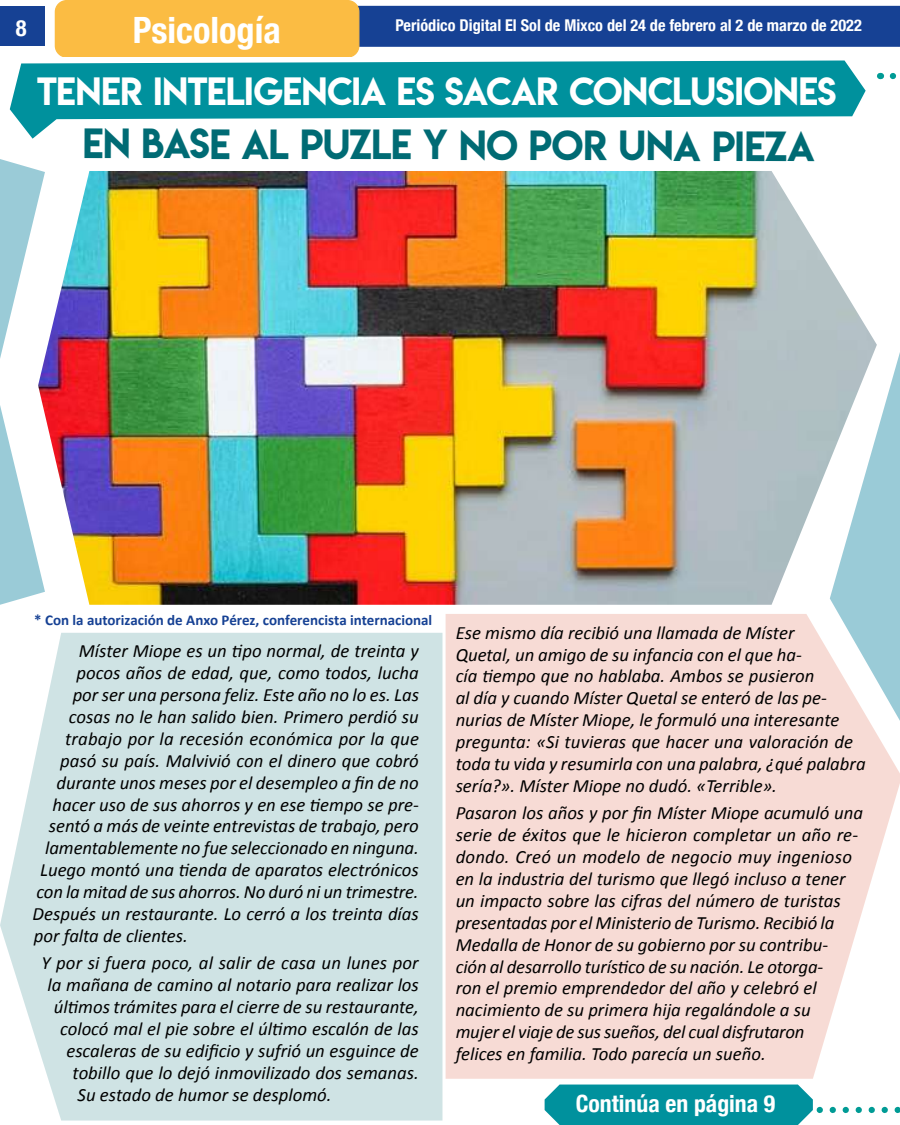
<style>
.page{position:relative;width:900px;height:1125px;background:#fff}
.page>*{position:absolute;margin:0;border:0;box-sizing:border-box;transform-origin:0 0}
.t1{font:37.5px "Lemon Milk";letter-spacing:-.015em;color:#006b74}
.t2{font:700 condensed 36.25px "Helvetica Neue";color:#fff}
.t3{font:35px "Lemon Milk";letter-spacing:-.01em;color:#fff}
.t4{font:700 condensed 23.75px "Helvetica Neue";color:#fff}
.t5{font:700 condensed 22.5px "Helvetica Neue";color:#fff}
.t6{font:italic 18.75px/21.9px "Calibri";color:#000}
.t7{font:700 condensed 16.25px "Helvetica Neue";color:#fff}
.t8{font:700 15px "Calibri";color:#164194}
</style>
<div class="page">
<svg style="left:446px;top:614px;width:454px;height:465px;background:#f7ddd7"></svg>
<div style="left:0;top:633px;width:442px;height:488px;background:#cfe3e4"></div>
<svg style="left:10px;top:60px;width:856px;height:79px;fill:#00919d"></svg>
<div style="left:65px;top:6px;width:834px;height:40px;background:#164194"></div>
<div style="left:64px;top:6px;width:836px;height:41px;border:1px solid #164194"></div>
<div style="left:0;top:6px;width:45px;height:40px;background:#164194"></div>
<div style="left:55px;top:0;width:304px;height:56px;background:#fbbc43"></div>
<svg style="left:545px;top:1085px;width:355px;height:40px"></svg>
<svg style="left:893px;top:73px;width:4px;height:6px"></svg>
<img style="left:38px;top:171px;width:839px;height:434px">
<img style="left:0;top:405px;width:438px;height:279px">
<svg style="left:830px;top:352px;width:70px;height:369px"></svg>
<svg style="left:0;top:159px;width:45px;height:200px"></svg>
<p class="t5" style="left:16px;top:15px;width:12px">8</p>
<h2 class="t2" style="left:133px;top:9px;width:150px">Psicología</h2>
<p class="t7" style="left:395px;top:15px;width:468px">Periódico Digital El Sol de Mixco del 24 de febrero al 2 de marzo de 2022</p>
<h3 class="t3" style="left:37px;top:66px;width:801px">TENER INTELIGENCIA ES SACAR CONCLUSIONES</h3>
<h1 class="t1" style="left:83px;top:118px;width:734px">EN BASE AL PUZLE Y NO POR UNA PIEZA</h1>
<p class="t8" style="left:34px;top:611px;width:400px">* Con la autorización de Anxo Pérez, conferencista internacional</p>
<p class="t6" style="left:79px;top:640px;width:341px">Míster Miope es un tipo normal, de treinta y</p>
<p class="t6" style="left:76px;top:661px;width:344px">pocos años de edad, que, como todos, lucha</p>
<p class="t6" style="left:73px;top:683px;width:348px">por ser una persona feliz. Este año no lo es. Las</p>
<p class="t6" style="left:69px;top:705px;width:351px">cosas no le han salido bien. Primero perdió su</p>
<p class="t6" style="left:65px;top:727px;width:355px">trabajo por la recesión económica por la que</p>
<p class="t6" style="left:60px;top:749px;width:360px">pasó su país. Malvivió con el dinero que cobró</p>
<p class="t6" style="left:56px;top:771px;width:364px">durante unos meses por el desempleo a fin de no</p>
<p class="t6" style="left:53px;top:793px;width:368px">hacer uso de sus ahorros y en ese tiempo se pre-</p>
<p class="t6" style="left:49px;top:815px;width:371px">sentó a más de veinte entrevistas de trabajo, pero</p>
<p class="t6" style="left:45px;top:836px;width:375px">lamentablemente no fue seleccionado en ninguna.</p>
<p class="t6" style="left:40px;top:858px;width:380px">Luego montó una tienda de aparatos electrónicos</p>
<p class="t6" style="left:36px;top:880px;width:384px">con la mitad de sus ahorros. No duró ni un trimestre.</p>
<p class="t6" style="left:33px;top:902px;width:388px">Después un restaurante. Lo cerró a los treinta días</p>
<p class="t6" style="left:34px;top:924px;width:155px">por falta de clientes.</p>
<p class="t6" style="left:41px;top:951px;width:379px">Y por si fuera poco, al salir de casa un lunes por</p>
<p class="t6" style="left:48px;top:973px;width:373px">la mañana de camino al notario para realizar los</p>
<p class="t6" style="left:54px;top:995px;width:367px">últimos trámites para el cierre de su restaurante,</p>
<p class="t6" style="left:60px;top:1017px;width:360px">colocó mal el pie sobre el último escalón de las</p>
<p class="t6" style="left:66px;top:1039px;width:354px">escaleras de su edificio y sufrió un esguince de</p>
<p class="t6" style="left:73px;top:1061px;width:348px">tobillo que lo dejó inmovilizado dos semanas.</p>
<p class="t6" style="left:78px;top:1083px;width:255px">Su estado de humor se desplomó.</p>
<p class="t6" style="left:456px;top:621px;width:411px">Ese mismo día recibió una llamada de Míster<br>Quetal, un amigo de su infancia con el que ha-<br>cía tiempo que no hablaba. Ambos se pusieron<br>al día y cuando Míster Quetal se enteró de las pe&shy;nurias de Míster Miope, le formuló una interesante pregunta: «Si tuvieras que hacer una valoración de toda tu vida y resumirla con una palabra, ¿qué palabra sería?». Míster Miope no dudó. «Terrible».</p>
<p class="t6" style="left:456px;top:802px;width:409px">Pasaron los años y por fin Míster Miope acumuló una serie de éxitos que le hicieron completar un año re&shy;dondo. Creó un modelo de negocio muy ingenioso en la industria del turismo que llegó incluso a tener un impacto sobre las cifras del número de turistas presentadas por el Ministerio de Turismo. Recibió la Medalla de Honor de su gobierno por su contribu&shy;ción al desarrollo turístico de su nación. Le otorga-<br>ron el premio emprendedor del año y celebró el nacimiento de su primera hija regalándole a su<br>mujer el viaje de sus sueños, del cual disfrutaron<br>felices en familia. Todo parecía un sueño.</p>
<p class="t4" style="left:576px;top:1089px;width:201px">Continúa en página 9</p>
</div>
